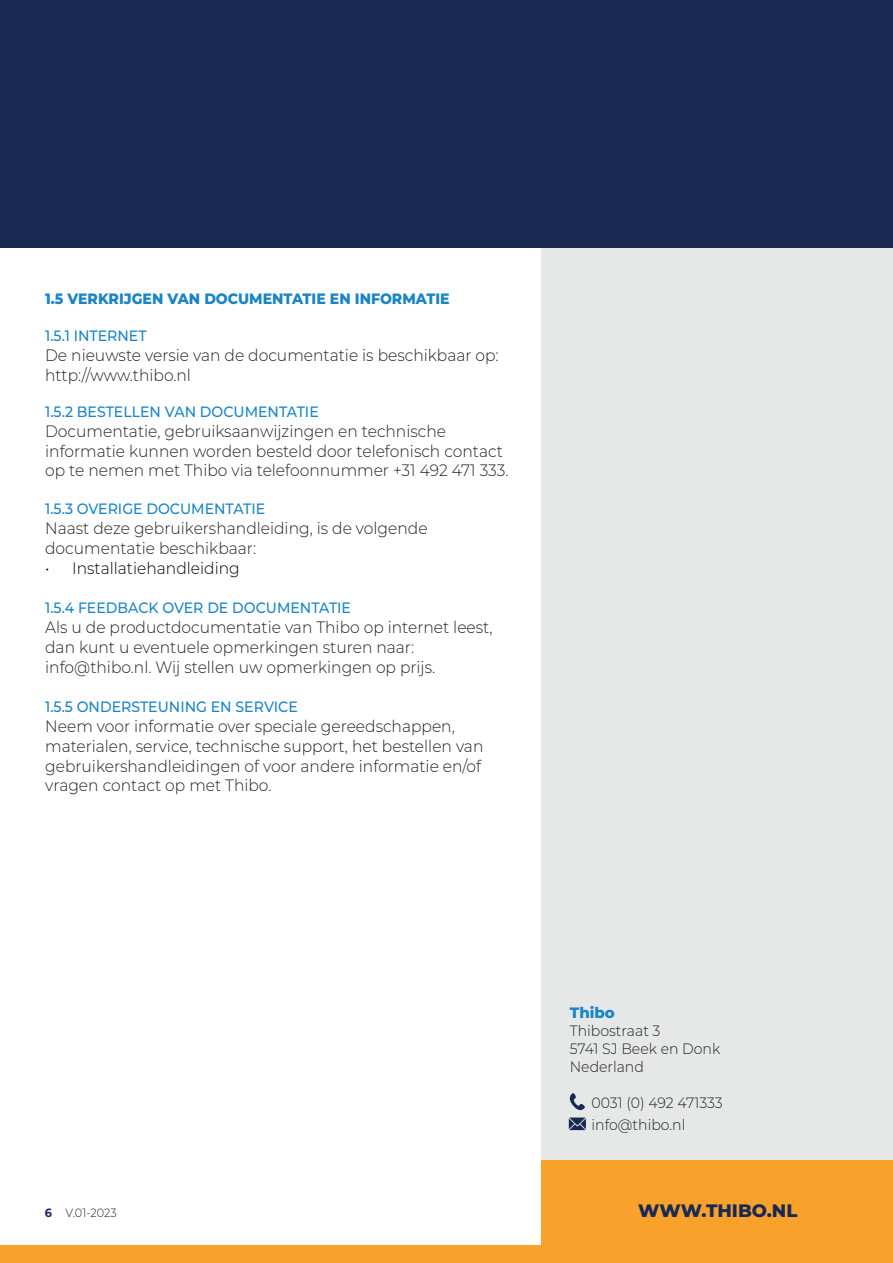
<style>
.page{position:relative;width:893px;height:1263px;background:#fff}
.page>*{position:absolute;margin:0;border:0;box-sizing:border-box;transform-origin:0 0}
.t1{font:800 18px "Montserrat";color:#182a54}
.t2{font:300 16.5px/19.8px "Montserrat";color:#231f20;scale:.94 1}
.t3{font:300 16.5px "Montserrat";color:#000001;scale:.94 1}
.t4{font:500 15px "Montserrat";color:#1b84c7;scale:.94 1}
.t5{font:300 15px/18px "Montserrat";color:#231f20;scale:.94 1}
.t6{font:800 15px "Montserrat";color:#1b84c7;scale:.94 1}
.t7{font:800 15px "Montserrat";color:#1b84c7}
.t8{font:300 12px "Montserrat";color:#231f20;scale:.94 1}
.s1{font-weight:700;color:#182a54}
</style>
<div class="page">
<div style="left:0;top:1px;width:893px;height:247px;background:#182a54"></div>
<div style="left:541px;top:249px;width:352px;height:997px;background:#e5e8e7"></div>
<div style="left:0;top:1246px;width:893px;height:17px;background:#f9a22b"></div>
<div style="left:541px;top:1161px;width:352px;height:102px;background:#f9a22b"></div>
<svg style="left:570px;top:1093px;width:15px;height:17px"></svg>
<svg style="left:569px;top:1117px;width:17px;height:13px"></svg>
<p class="t6" style="left:45px;top:287px;width:432px">1.5 VERKRIJGEN VAN DOCUMENTATIE EN INFORMATIE</p>
<p class="t4" style="left:45px;top:326px;width:109px">1.5.1 INTERNET</p>
<p class="t2" style="left:45px;top:345px;width:484px">De nieuwste versie van de documentatie is beschikbaar op: http://www.thibo.nl</p>
<p class="t4" style="left:45px;top:401px;width:293px">1.5.2 BESTELLEN VAN DOCUMENTATIE</p>
<p class="t2" style="left:45px;top:420px;width:494px">Documentatie, gebruiksaanwijzingen en technische informatie kunnen worden besteld door telefonisch contact op te nemen met Thibo via telefoonnummer +31 492 471 333.</p>
<p class="t4" style="left:45px;top:498px;width:236px">1.5.3 OVERIGE DOCUMENTATIE</p>
<p class="t2" style="left:45px;top:518px;width:408px">Naast deze gebruikershandleiding, is de volgende documentatie beschikbaar:</p>
<p class="t3" style="left:45px;top:556px;width:208px">• Installatiehandleiding</p>
<p class="t4" style="left:45px;top:597px;width:327px">1.5.4 FEEDBACK OVER DE DOCUMENTATIE</p>
<p class="t2" style="left:45px;top:617px;width:478px">Als u de productdocumentatie van Thibo op internet leest, dan kunt u eventuele opmerkingen sturen naar: info@thibo.nl. Wij stellen uw opmerkingen op prijs.</p>
<p class="t4" style="left:45px;top:696px;width:270px">1.5.5 ONDERSTEUNING EN SERVICE</p>
<p class="t2" style="left:45px;top:716px;width:468px">Neem voor informatie over speciale gereedschappen, materialen, service, technische support, het bestellen van gebruikershandleidingen of voor andere informatie en/of vragen contact op met Thibo.</p>
<p class="t8" style="left:45px;top:1204px;width:78px"><span class="s1">6</span> V.01-2023</p>
<p class="t7" style="left:570px;top:1002px;width:47px">Thibo</p>
<p class="t5" style="left:570px;top:1021px;width:162px">Thibostraat 3<br>5741 SJ Beek en Donk<br>Nederland</p>
<p class="t5" style="left:592px;top:1091px;width:141px;line-height:21.6px">0031 (0) 492 471333 info@thibo.nl</p>
<p class="t1" style="left:638px;top:1197px;width:161px">WWW.THIBO.NL</p>
</div>
